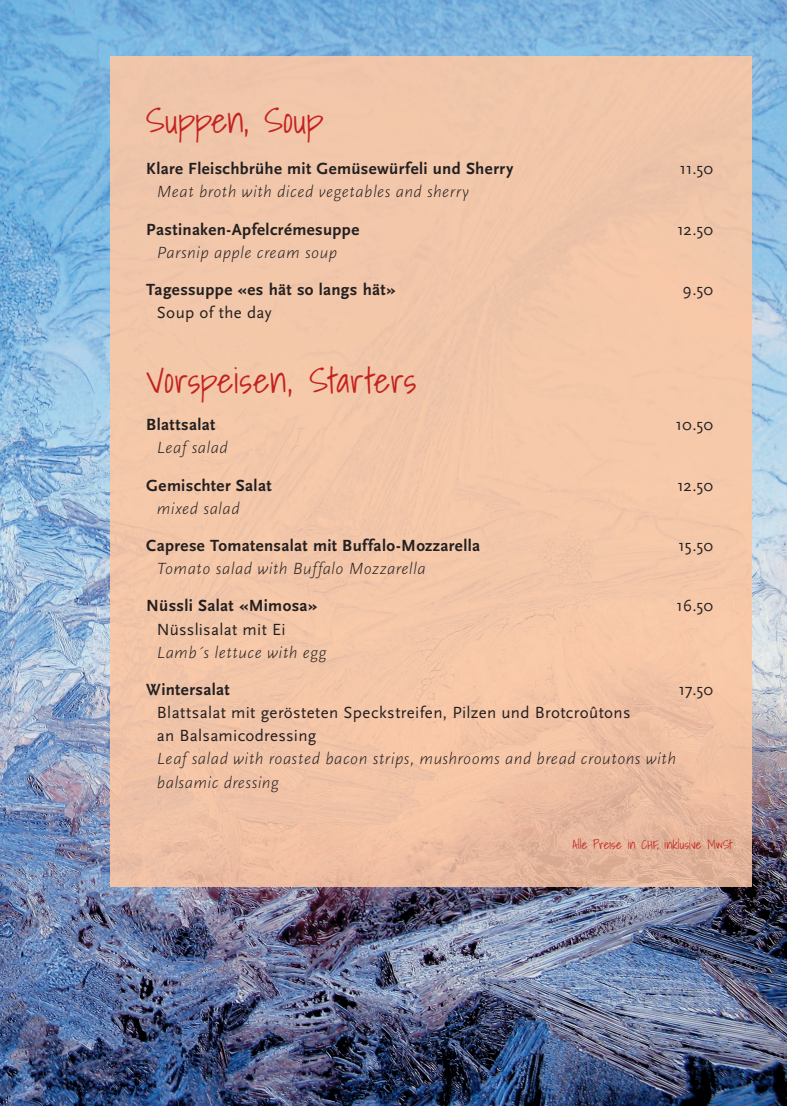
<style>
.page{position:relative;width:787px;height:1106px;background:#fff}
.page>*{position:absolute;margin:0;border:0;box-sizing:border-box;transform-origin:0 0}
.t1{font:300 35px "Shadows Into";color:#c4221f}
.t2{font:italic 300 16.88px/23.1px "Scala Sans Pro";letter-spacing:.025em;color:#231f20}
.t3{font:700 16.88px "Scala Sans Pro";letter-spacing:.02em;color:#231f20}
.t4{font:16.88px/23.1px "Scala Sans Pro";letter-spacing:.02em;color:#231f20}
.t5{font:300 12.5px "Shadows Into";letter-spacing:.01em;color:#c4221f}
</style>
<div class="page">
<img style="left:0;top:0;width:787px;height:1106px">
<img style="left:111px;top:57px;width:640px;height:829px">
<h1 class="t1" style="left:146px;top:92px;width:179px">Suppen, Soup</h1>
<p class="t3" style="left:146px;top:159px;width:368px">Klare Fleischbrühe mit Gemüsewürfeli und Sherry</p>
<p class="t4" style="left:679px;top:157px;width:35px">11.50</p>
<p class="t2" style="left:157px;top:180px;width:314px">Meat broth with diced vegetables and sherry</p>
<p class="t3" style="left:146px;top:219px;width:215px">Pastinaken-Apfelcrémesuppe</p>
<p class="t4" style="left:677px;top:218px;width:38px">12.50</p>
<p class="t2" style="left:157px;top:241px;width:182px">Parsnip apple cream soup</p>
<p class="t3" style="left:146px;top:280px;width:251px">Tagessuppe «es hät so langs hät»</p>
<p class="t4" style="left:682px;top:278px;width:32px">9.50</p>
<p class="t4" style="left:157px;top:301px;width:116px">Soup of the day</p>
<h1 class="t1" style="left:146px;top:352px;width:271px">Vorspeisen, Starters</h1>
<p class="t3" style="left:146px;top:415px;width:71px">Blattsalat</p>
<p class="t4" style="left:675px;top:413px;width:39px">10.50</p>
<p class="t2" style="left:157px;top:436px;width:73px">Leaf salad</p>
<p class="t3" style="left:146px;top:475px;width:127px">Gemischter Salat</p>
<p class="t4" style="left:677px;top:473px;width:38px">12.50</p>
<p class="t2" style="left:157px;top:496px;width:84px">mixed salad</p>
<p class="t3" style="left:146px;top:536px;width:335px">Caprese Tomatensalat mit Buffalo-Mozzarella</p>
<p class="t4" style="left:678px;top:534px;width:37px">15.50</p>
<p class="t2" style="left:157px;top:557px;width:270px">Tomato salad with Buffalo Mozzarella</p>
<p class="t3" style="left:146px;top:596px;width:173px">Nüssli Salat «Mimosa»</p>
<p class="t4" style="left:676px;top:594px;width:39px">16.50</p>
<p class="t4" style="left:157px;top:617px;width:130px">Nüsslisalat mit Ei</p>
<p class="t2" style="left:157px;top:640px;width:171px">Lamb´s lettuce with egg</p>
<p class="t3" style="left:146px;top:680px;width:85px">Wintersalat</p>
<p class="t4" style="left:678px;top:678px;width:37px">17.50</p>
<p class="t4" style="left:157px;top:701px;width:475px">Blattsalat mit gerösteten Speckstreifen, Pilzen und Brotcroûtons an Balsamicodressing</p>
<p class="t2" style="left:157px;top:747px;width:520px">Leaf salad with roasted bacon strips, mushrooms and bread croutons with balsamic dressing</p>
<p class="t5" style="left:572px;top:834px;width:162px">Alle Preise in CHF, inklusive MwSt</p>
</div>
